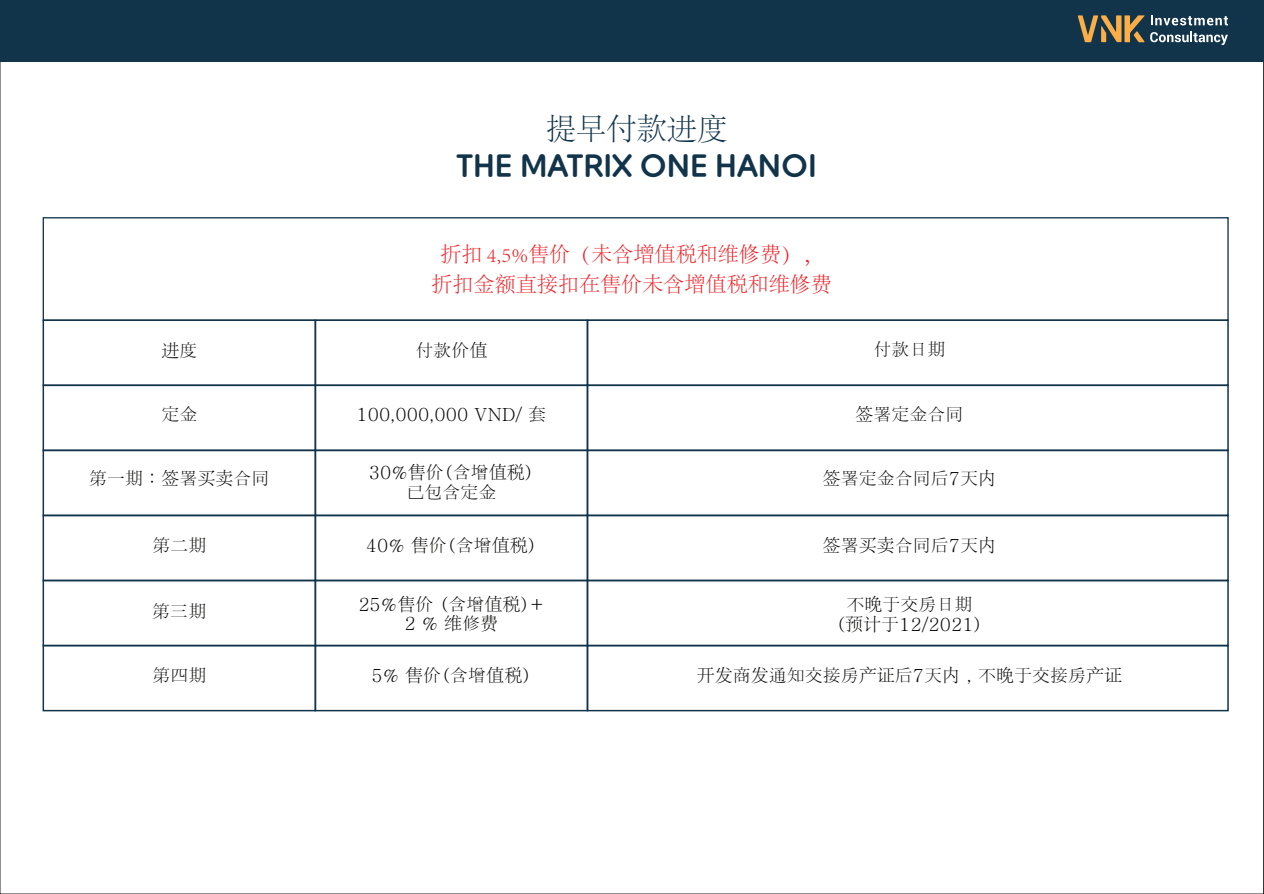
<style>
.page{position:relative;width:1264px;height:894px;background:#fff}
.page>*{position:absolute;margin:0;border:0;box-sizing:border-box;transform-origin:0 0}
.t1{font:30.15px "Typo Dodam M";color:#12344b}
.t2{font:300 30.15px "Adobe Song Std";color:#12344b}
.t3{font:300 21px/29.5px "Adobe Song Std";color:#ee1d23;text-align:center}
.t4{font:500 18px/19.4px "Adobe Myungjo Std";color:#050504;text-align:center}
.t5{font:300 18px "Adobe Song Std";color:#050504}
.s1{font-family:"Adobe Myungjo Std";font-weight:500}
.s2{font-family:"Adobe Song Std";font-weight:300}
</style>
<div class="page">
<div style="left:0;top:0;width:1263px;height:61px;background:#12344b"></div>
<svg style="left:1077px;top:15px;width:150px;height:30px"></svg>
<div style="left:43px;top:217px;width:1185px;height:104px;border:1px solid #12344b"></div>
<div style="left:43px;top:319px;width:273px;height:67px;border:2px solid #12344b"></div>
<div style="left:314px;top:319px;width:274px;height:67px;border:2px solid #12344b"></div>
<div style="left:586px;top:319px;width:642px;height:67px;border:2px solid #12344b"></div>
<div style="left:43px;top:384px;width:273px;height:67px;border:2px solid #12344b"></div>
<div style="left:314px;top:384px;width:274px;height:67px;border:2px solid #12344b"></div>
<div style="left:586px;top:384px;width:642px;height:67px;border:2px solid #12344b"></div>
<div style="left:43px;top:449px;width:273px;height:67px;border:2px solid #12344b"></div>
<div style="left:314px;top:449px;width:274px;height:67px;border:2px solid #12344b"></div>
<div style="left:586px;top:449px;width:642px;height:67px;border:2px solid #12344b"></div>
<div style="left:43px;top:514px;width:273px;height:67px;border:2px solid #12344b"></div>
<div style="left:314px;top:514px;width:274px;height:67px;border:2px solid #12344b"></div>
<div style="left:586px;top:514px;width:642px;height:67px;border:2px solid #12344b"></div>
<div style="left:43px;top:579px;width:273px;height:67px;border:2px solid #12344b"></div>
<div style="left:314px;top:579px;width:274px;height:67px;border:2px solid #12344b"></div>
<div style="left:586px;top:579px;width:642px;height:67px;border:2px solid #12344b"></div>
<div style="left:43px;top:644px;width:273px;height:67px;border:2px solid #12344b"></div>
<div style="left:314px;top:644px;width:274px;height:67px;border:2px solid #12344b"></div>
<div style="left:586px;top:644px;width:642px;height:67px;border:2px solid #12344b"></div>
<h1 class="t2" style="left:546px;top:113px;width:183px">提早付款进度</h1>
<h1 class="t1" style="left:456px;top:151px;width:362px">THE MATRIX ONE HANOI</h1>
<p class="t3" style="left:431px;top:241px;width:402px">折扣 4,5%售价（未含增值税和维修费），折扣金额直接扣在售价未含增值税和维修费</p>
<p class="t5" style="left:161px;top:340px;width:37px">进<span class="s1">度</span></p>
<p class="t4" style="left:415px;top:340px;width:73px">付款价<span class="s2">值</span></p>
<p class="t4" style="left:873px;top:339px;width:73px">付款日期</p>
<p class="t4" style="left:161px;top:405px;width:37px">定金</p>
<p class="t4" style="left:356px;top:405px;width:191px">100,000,000 VND/ 套</p>
<p class="t4" style="left:855px;top:405px;width:109px"><span class="s2">签</span>署定金合同</p>
<p class="t4" style="left:89px;top:468px;width:181px">第一期：<span class="s2">签</span>署<span class="s2">买卖</span>合同</p>
<p class="t4" style="left:369px;top:462px;width:166px">30%<span class="s2">售</span>价(含增<span class="s2">值税</span>)已包含定金</p>
<p class="t4" style="left:822px;top:468px;width:175px"><span class="s2">签</span>署定金合同后7天<span class="s2">内</span></p>
<p class="t4" style="left:152px;top:535px;width:55px">第二期</p>
<p class="t4" style="left:366px;top:535px;width:172px">40% <span class="s2">售</span>价(含增<span class="s2">值税</span>)</p>
<p class="t4" style="left:822px;top:535px;width:175px"><span class="s2">签</span>署<span class="s2">买卖</span>合同后7天<span class="s2">内</span></p>
<p class="t4" style="left:152px;top:601px;width:55px">第三期</p>
<p class="t4" style="left:358px;top:594px;width:187px">25%<span class="s2">售</span>价 (含增<span class="s2">值税</span>)+<br>2 % <span class="s2">维</span>修<span class="s2">费</span></p>
<p class="t4" style="left:836px;top:595px;width:148px">不<span class="s2">晚</span>于交房日期<br>(<span class="s2">预计</span>于12/2021)</p>
<p class="t4" style="left:152px;top:665px;width:55px">第四期</p>
<p class="t4" style="left:371px;top:665px;width:161px">5% <span class="s2">售</span>价(含增<span class="s2">值税</span>)</p>
<p class="t4" style="left:696px;top:665px;width:427px"><span class="s2">开发</span>商<span class="s2">发</span>通知交接房<span class="s2">产证</span>后7天<span class="s2">内</span>，不<span class="s2">晚</span>于交接房<span class="s2">产证</span></p>
</div>
